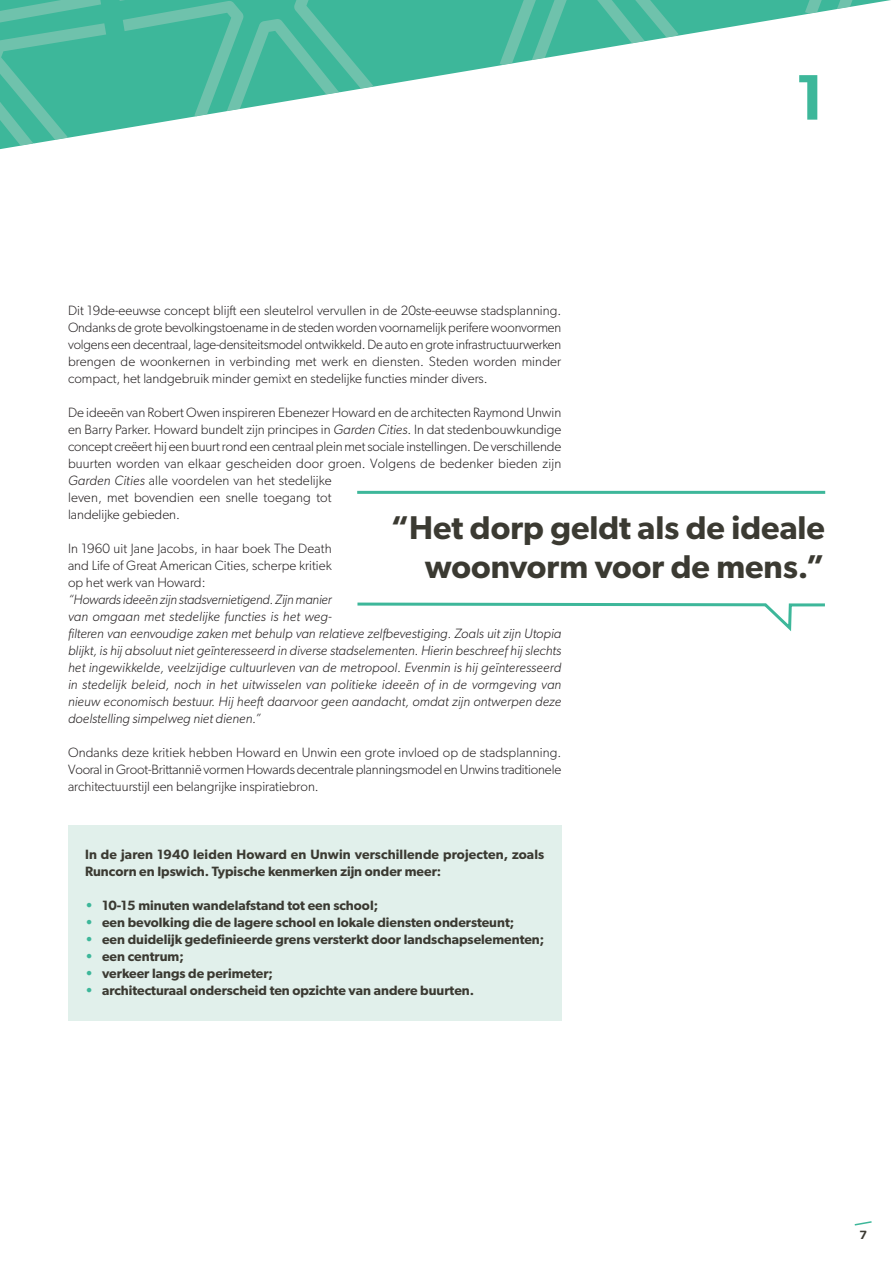
<style>
.page{position:relative;width:893px;height:1263px;background:#fff}
.page>*{position:absolute;margin:0;border:0;box-sizing:border-box;transform-origin:0 0}
.t1{font:600 64.5px "Gibson";color:#3db79a}
.t2{font:600 33px/39.6px "Gibson";color:#3b3a32;text-align:right}
.t3{font:300 13.5px/17px "Gibson";color:#231f20;text-align:justify}
.t4{font:italic 300 13.5px/17px "Gibson";color:#231f20}
.t5{font:600 13.5px/17px "Gibson";color:#3b3a32}
.t6{font:600 12px "Gibson";color:#3b3a32}
.s1{font-style:italic}
.s2{color:#3db79a}
</style>
<div class="page">
<svg style="left:106px;top:0;width:630px;height:132px"></svg>
<svg style="left:0;top:0;width:106px;height:150px;background:#55bea4"></svg>
<svg style="left:118px;top:0;width:293px;height:130px"></svg>
<svg style="left:423px;top:0;width:294px;height:78px"></svg>
<svg style="left:728px;top:0;width:163px;height:26px"></svg>
<svg style="left:854px;top:1221px;width:18px;height:5px"></svg>
<div style="left:68px;top:825px;width:493px;height:195px;background:#e1f0eb"></div>
<svg style="left:357px;top:602px;width:468px;height:29px"></svg>
<hr style="left:357px;top:491px;width:468px;height:3px;background:#3db79a">
<h1 class="t1" style="left:795px;top:75px;width:32px">1</h1>
<p class="t3" style="left:68px;top:303px;width:495px">Dit 19de-eeuwse concept blijft een sleutelrol vervullen in de 20ste-eeuwse stadsplanning.<br>Ondanks de grote bevolkingstoename in de steden worden voornamelijk perifere woonvormen volgens een decentraal, lage-densiteitsmodel ontwikkeld. De auto en grote infrastructuurwerken brengen de woonkernen in verbinding met werk en diensten. Steden worden minder compact, het landgebruik minder gemixt en stedelijke functies minder divers.</p>
<p class="t3" style="left:68px;top:405px;width:495px;text-align:left">De ideeën van Robert Owen inspireren Ebenezer Howard en de architecten Raymond Unwin en Barry Parker. Howard bundelt zijn principes in <span class="s1">Garden Cities</span>. In dat stedenbouwkundige concept creëert hij een buurt rond een centraal plein met sociale instellingen. De verschillende buurten worden van elkaar gescheiden door groen. Volgens de bedenker bieden zijn <span class="s1">Garden Cities</span> alle voordelen van het stedelijke<br>leven, met bovendien een snelle toegang tot<br>landelijke gebieden.</p>
<p class="t3" style="left:68px;top:541px;width:265px">In 1960 uit Jane Jacobs, in haar boek The Death and Life of Great American Cities, scherpe kritiek op het werk van Howard:</p>
<p class="t4" style="left:68px;top:592px;width:495px">“Howards ideeën zijn stadsvernietigend. Zijn manier<br>van omgaan met stedelijke functies is het weg -<br>filteren van eenvoudige zaken met behulp van relatieve zelfbevestiging. Zoals uit zijn Utopia blijkt, is hij absoluut niet geïnteresseerd in diverse stadselementen. Hierin beschreef hij slechts het ingewikkelde, veelzijdige cultuurleven van de metropool. Evenmin is hij geïnteresseerd in stedelijk beleid, noch in het uitwisselen van politieke ideeën of in de vormgeving van nieuw economisch bestuur. Hij heeft daarvoor geen aandacht, omdat zijn ontwerpen deze doelstelling simpelweg niet dienen.”</p>
<p class="t3" style="left:68px;top:745px;width:495px">Ondanks deze kritiek hebben Howard en Unwin een grote invloed op de stadsplanning.<br>Vooral in Groot-Brittannië vormen Howards decentrale planningsmodel en Unwins traditionele architectuurstijl een belangrijke inspiratiebron.</p>
<h2 class="t2" style="left:390px;top:511px;width:436px">“Het dorp geldt als de ideale woonvorm voor de mens.”</h2>
<p class="t5" style="left:85px;top:847px;width:461px">In de jaren 1940 leiden Howard en Unwin verschillende projecten, zoals<br>Runcorn en Ipswich. Typische kenmerken zijn onder meer:</p>
<p class="t5" style="left:85px;top:898px;width:295px"><span class="s2">•</span> 10-15 minuten wandelafstand tot een school;</p>
<p class="t5" style="left:85px;top:915px;width:431px"><span class="s2">•</span> een bevolking die de lagere school en lokale diensten ondersteunt;</p>
<p class="t5" style="left:85px;top:932px;width:461px"><span class="s2">•</span> een duidelijk gedefinieerde grens versterkt door landschapselementen;</p>
<p class="t5" style="left:85px;top:949px;width:100px"><span class="s2">•</span> een centrum;</p>
<p class="t5" style="left:85px;top:966px;width:189px"><span class="s2">•</span> verkeer langs de perimeter;</p>
<p class="t5" style="left:85px;top:983px;width:391px"><span class="s2">•</span> architecturaal onderscheid ten opzichte van andere buurten.</p>
<p class="t6" style="left:859px;top:1230px;width:9px">7</p>
</div>
